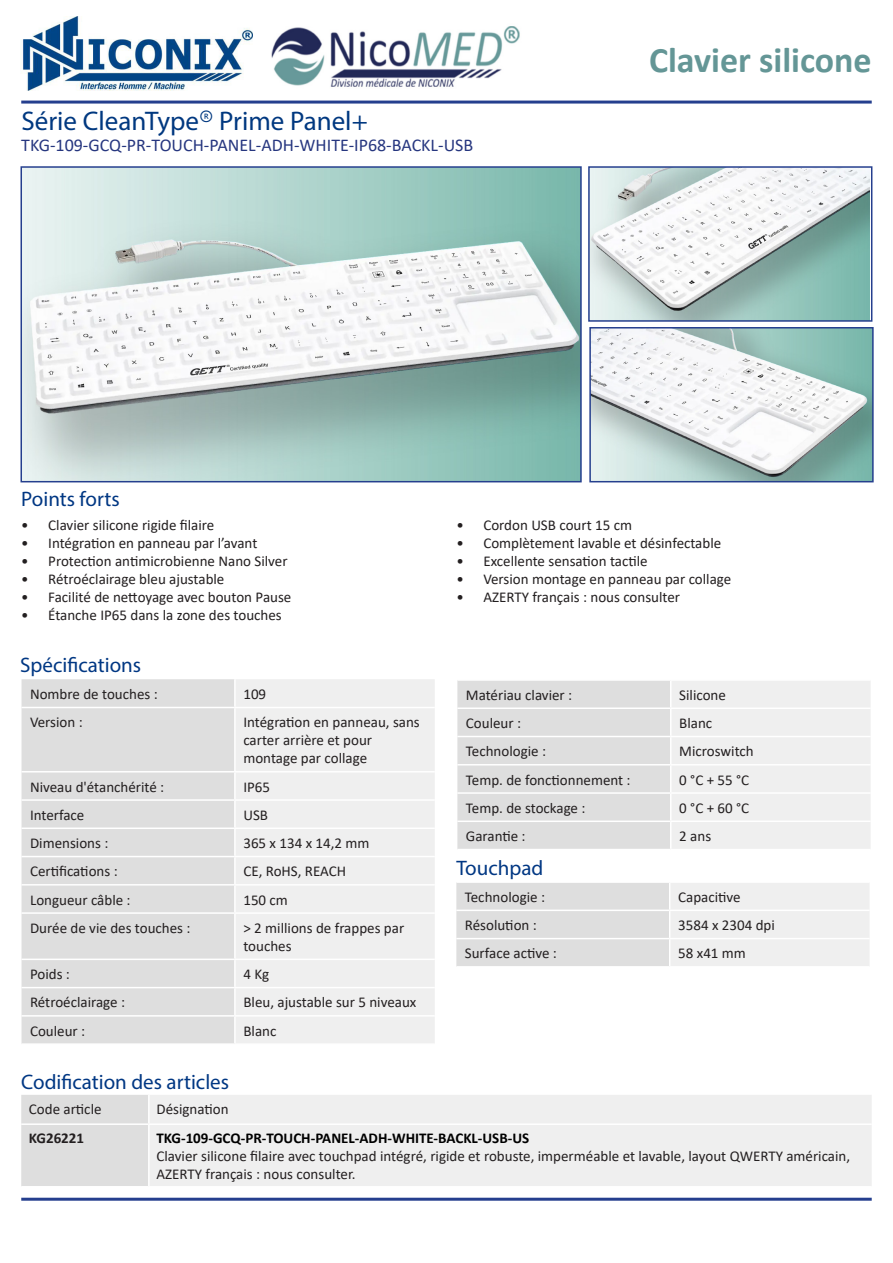
<style>
.page{position:relative;width:893px;height:1263px;background:#fff}
.page>*{position:absolute;margin:0;border:0;box-sizing:border-box;transform-origin:0 0}
.t1{font:700 36px "Calibri";color:#649696}
.t2{font:27px "Myriad Pro";color:#003880}
.t3{font:21px "Myriad Pro";color:#003783}
.t4{font:18px "Calibri";color:#26367f}
.t5{font:15px/18px "Calibri";color:#231f20}
.t6{font:700 15px "Calibri";color:#000}
.t7{font:700 15px "Calibri";color:#231f20}
</style>
<div class="page">
<hr style="left:21px;top:1198px;width:851px;height:3px;background:#253f8e">
<hr style="left:21px;top:101px;width:851px;height:3px;background:#253f8e">
<img style="left:24px;top:169px;width:555px;height:310px">
<div style="left:21px;top:166px;width:561px;height:316px;border:2px solid #253f8e"></div>
<img style="left:591px;top:169px;width:278px;height:150px">
<div style="left:588px;top:166px;width:284px;height:156px;border:2px solid #253f8e"></div>
<img style="left:592px;top:330px;width:279px;height:149px">
<div style="left:589px;top:327px;width:285px;height:155px;border:2px solid #253f8e"></div>
<div style="left:21px;top:1095px;width:127px;height:91px;background:#dedede"></div>
<div style="left:150px;top:1095px;width:722px;height:91px;background:#efefef"></div>
<hr style="left:21px;top:1123px;width:128px;height:2px;background:#fff">
<hr style="left:149px;top:1123px;width:723px;height:2px;background:#fff">
<div style="left:22px;top:679px;width:212px;height:364px;background:#dedede"></div>
<div style="left:236px;top:679px;width:199px;height:364px;background:#efefef"></div>
<hr style="left:22px;top:707px;width:213px;height:1px;background:#fff">
<hr style="left:235px;top:707px;width:200px;height:1px;background:#fff">
<hr style="left:22px;top:771px;width:213px;height:1px;background:#fff">
<hr style="left:235px;top:771px;width:200px;height:1px;background:#fff">
<hr style="left:22px;top:799px;width:213px;height:2px;background:#fff">
<hr style="left:22px;top:827px;width:213px;height:2px;background:#fff">
<hr style="left:235px;top:799px;width:200px;height:2px;background:#fff">
<hr style="left:235px;top:827px;width:200px;height:2px;background:#fff">
<hr style="left:22px;top:856px;width:213px;height:1px;background:#fff">
<hr style="left:22px;top:884px;width:213px;height:1px;background:#fff">
<hr style="left:22px;top:912px;width:213px;height:2px;background:#fff">
<hr style="left:22px;top:958px;width:213px;height:2px;background:#fff">
<hr style="left:22px;top:987px;width:213px;height:1px;background:#fff">
<hr style="left:22px;top:1015px;width:213px;height:1px;background:#fff">
<hr style="left:235px;top:856px;width:200px;height:1px;background:#fff">
<hr style="left:235px;top:884px;width:200px;height:1px;background:#fff">
<hr style="left:235px;top:912px;width:200px;height:2px;background:#fff">
<hr style="left:235px;top:958px;width:200px;height:2px;background:#fff">
<hr style="left:235px;top:987px;width:200px;height:1px;background:#fff">
<hr style="left:235px;top:1015px;width:200px;height:1px;background:#fff">
<svg style="left:457px;top:680px;width:414px;height:169px"></svg>
<hr style="left:457px;top:764px;width:214px;height:1px;background:#fff">
<hr style="left:457px;top:792px;width:214px;height:2px;background:#fff">
<hr style="left:457px;top:820px;width:214px;height:2px;background:#fff">
<hr style="left:671px;top:764px;width:200px;height:1px;background:#fff">
<hr style="left:671px;top:792px;width:200px;height:2px;background:#fff">
<hr style="left:671px;top:820px;width:200px;height:2px;background:#fff">
<svg style="left:456px;top:883px;width:413px;height:83px"></svg>
<hr style="left:456px;top:909px;width:214px;height:2px;background:#fff">
<hr style="left:456px;top:938px;width:214px;height:1px;background:#fff">
<hr style="left:670px;top:909px;width:200px;height:2px;background:#fff">
<hr style="left:670px;top:938px;width:200px;height:1px;background:#fff">
<img style="left:271px;top:26px;width:249px;height:61px">
<img style="left:20px;top:16px;width:233px;height:75px">
<p class="t2" style="left:21px;top:105px;width:348px">Série CleanType Prime Panel+</p>
<p class="t4" style="left:21px;top:133px;width:454px">TKG-109-GCQ-PR-TOUCH-PANEL-ADH-WHITE-IP68-BACKL-USB</p>
<p class="t1" style="left:649px;top:35px;width:224px">Clavier silicone</p>
<p class="t3" style="left:21px;top:486px;width:100px">Points forts</p>
<p class="t5" style="left:21px;top:515px;width:195px">• Clavier silicone rigide filaire</p>
<p class="t5" style="left:21px;top:533px;width:238px">• Intégration en panneau par l’avant</p>
<p class="t5" style="left:21px;top:551px;width:268px">• Protection antimicrobienne Nano Silver</p>
<p class="t5" style="left:21px;top:569px;width:205px">• Rétroéclairage bleu ajustable</p>
<p class="t5" style="left:21px;top:587px;width:272px">• Facilité de nettoyage avec bouton Pause</p>
<p class="t5" style="left:21px;top:605px;width:262px">• Étanche IP65 dans la zone des touches</p>
<p class="t3" style="left:20px;top:652px;width:122px">Spécifications</p>
<p class="t5" style="left:30px;top:685px;width:129px">Nombre de touches :</p>
<p class="t5" style="left:243px;top:685px;width:24px">109</p>
<p class="t5" style="left:30px;top:713px;width:54px">Version :</p>
<p class="t5" style="left:243px;top:713px;width:178px">Intégration en panneau, sans carter arrière et pour</p>
<p class="t5" style="left:243px;top:749px;width:125px">montage par collage</p>
<p class="t5" style="left:30px;top:777px;width:136px">Niveau d'étanchérité :</p>
<p class="t5" style="left:243px;top:777px;width:28px">IP65</p>
<p class="t5" style="left:30px;top:805px;width:56px">Interface</p>
<p class="t5" style="left:243px;top:805px;width:26px">USB</p>
<p class="t5" style="left:30px;top:834px;width:80px">Dimensions :</p>
<p class="t5" style="left:243px;top:834px;width:128px">365 x 134 x 14,2 mm</p>
<p class="t5" style="left:30px;top:862px;width:89px">Certifications :</p>
<p class="t5" style="left:243px;top:862px;width:104px">CE, RoHS, REACH</p>
<p class="t5" style="left:30px;top:890px;width:102px">Longueur câble :</p>
<p class="t5" style="left:243px;top:890px;width:46px">150 cm</p>
<p class="t5" style="left:30px;top:918px;width:162px">Durée de vie des touches :</p>
<p class="t5" style="left:243px;top:918px;width:162px">&gt; 2 millions de frappes par touches</p>
<p class="t5" style="left:30px;top:965px;width:41px">Poids :</p>
<p class="t5" style="left:243px;top:965px;width:27px">4 Kg</p>
<p class="t5" style="left:30px;top:993px;width:96px">Rétroéclairage :</p>
<p class="t5" style="left:243px;top:993px;width:174px">Bleu, ajustable sur 5 niveaux</p>
<p class="t5" style="left:30px;top:1021px;width:57px">Couleur :</p>
<p class="t5" style="left:243px;top:1021px;width:34px">Blanc</p>
<p class="t3" style="left:21px;top:1069px;width:209px">Codification des articles</p>
<p class="t5" style="left:456px;top:515px;width:177px">• Cordon USB court 15 cm</p>
<p class="t5" style="left:456px;top:533px;width:266px">• Complètement lavable et désinfectable</p>
<p class="t5" style="left:456px;top:551px;width:193px">• Excellente sensation tactile</p>
<p class="t5" style="left:456px;top:569px;width:276px">• Version montage en panneau par collage</p>
<p class="t5" style="left:456px;top:587px;width:225px">• AZERTY français : nous consulter</p>
<p class="t5" style="left:466px;top:685px;width:108px">Matériau clavier :</p>
<p class="t5" style="left:679px;top:685px;width:48px">Silicone</p>
<p class="t5" style="left:466px;top:714px;width:57px">Couleur :</p>
<p class="t5" style="left:679px;top:714px;width:34px">Blanc</p>
<p class="t5" style="left:466px;top:742px;width:82px">Technologie :</p>
<p class="t5" style="left:679px;top:742px;width:76px">Microswitch</p>
<p class="t5" style="left:466px;top:770px;width:166px">Temp. de fonctionnement :</p>
<p class="t5" style="left:679px;top:770px;width:72px">0 °C + 55 °C</p>
<p class="t5" style="left:466px;top:798px;width:121px">Temp. de stockage :</p>
<p class="t5" style="left:679px;top:798px;width:72px">0 °C + 60 °C</p>
<p class="t5" style="left:466px;top:827px;width:61px">Garantie :</p>
<p class="t5" style="left:679px;top:827px;width:33px">2 ans</p>
<p class="t3" style="left:456px;top:855px;width:89px">Touchpad</p>
<p class="t5" style="left:465px;top:887px;width:82px">Technologie :</p>
<p class="t5" style="left:678px;top:887px;width:64px">Capacitive</p>
<p class="t5" style="left:465px;top:916px;width:73px">Résolution :</p>
<p class="t5" style="left:678px;top:916px;width:98px">3584 x 2304 dpi</p>
<p class="t5" style="left:465px;top:944px;width:94px">Surface active :</p>
<p class="t5" style="left:678px;top:944px;width:69px">58 x41 mm</p>
<p class="t5" style="left:29px;top:1099px;width:74px">Code article</p>
<p class="t5" style="left:156px;top:1099px;width:74px">Désignation</p>
<p class="t7" style="left:29px;top:1127px;width:57px">KG26221</p>
<p class="t6" style="left:156px;top:1127px;width:374px">TKG-109-GCQ-PR-TOUCH-PANEL-ADH-WHITE-BACKL-USB-US</p>
<p class="t5" style="left:156px;top:1147px;width:695px">Clavier silicone filaire avec touchpad intégré, rigide et robuste, imperméable et lavable, layout QWERTY américain,<br>AZERTY français : nous consulter.</p>
</div>
